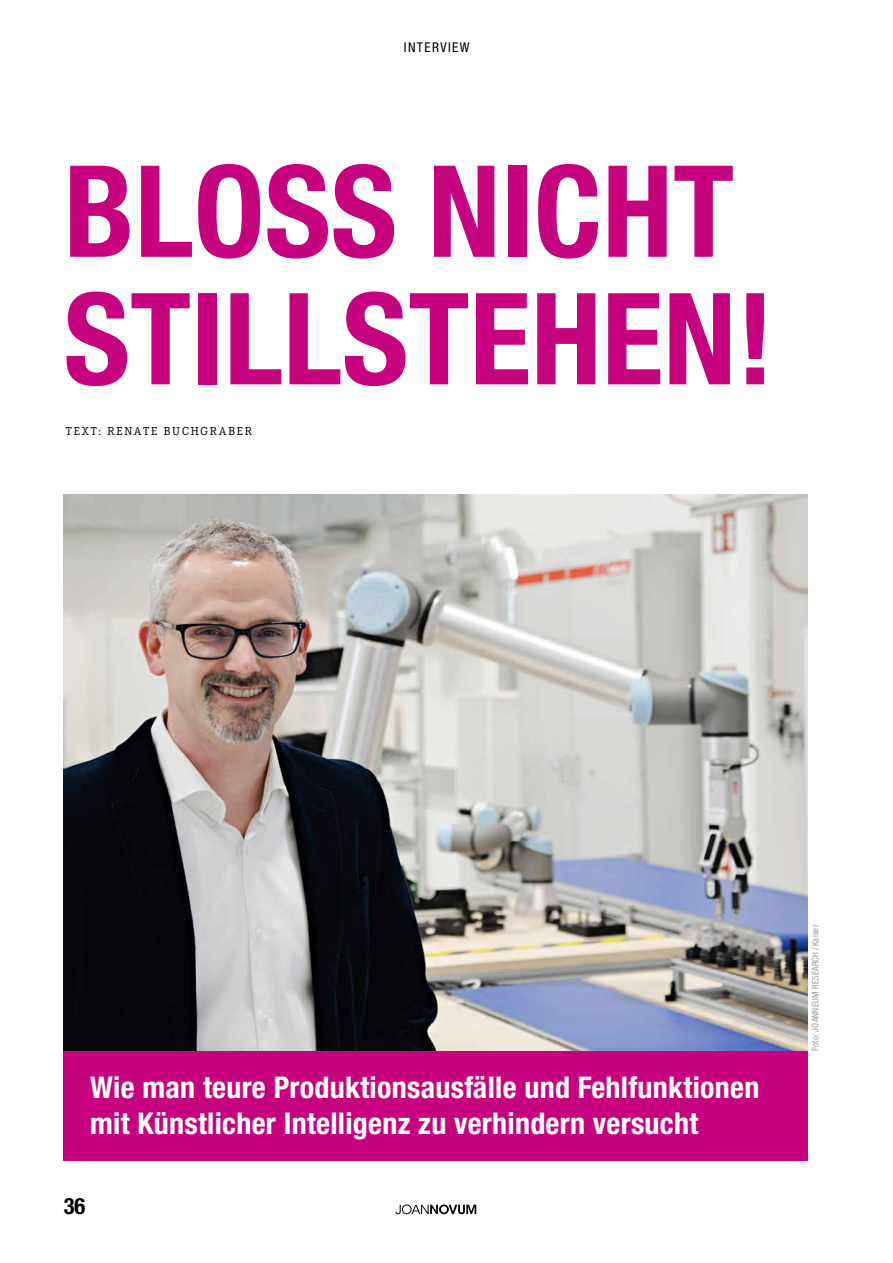
<style>
.page{position:relative;width:893px;height:1263px;background:#fff}
.page>*{position:absolute;margin:0;border:0;box-sizing:border-box;transform-origin:0 0}
.t1{font:700 condensed 127.5px/127.5px "Helvetica Neue LT Pro";color:#c7027f}
.t2{font:700 condensed 30px/36px "Helvetica Neue LT Pro";letter-spacing:.01em;color:#fff}
.t3{font:700 condensed 22.5px "Helvetica Neue LT Pro";color:#000}
.t4{font:condensed 13.5px "Helvetica Neue LT Pro";letter-spacing:.1em;color:#000}
.t5{font:12px "Corporate E Pro";letter-spacing:.15em;color:#000}
.t6{font:condensed 9px "Helvetica Neue LT Pro";letter-spacing:.02em;color:#9d9d9c}
</style>
<div class="page">
<div style="left:64px;top:1051px;width:744px;height:110px;background:#c7027f"></div>
<img style="left:64px;top:494px;width:744px;height:557px">
<svg style="left:395px;top:1204px;width:81px;height:10px"></svg>
<p class="t4" style="left:404px;top:40px;width:67px">INTERVIEW</p>
<h1 class="t1" style="left:64px;top:146px;width:712px">BLOSS NICHT<br>STILLSTEHEN!</h1>
<p class="t5" style="left:66px;top:423px;width:188px">TEXT: RENATE BUCHGRABER</p>
<p class="t2" style="left:90px;top:1069px;width:671px">Wie man teure Produktionsausfälle und Fehlfunktionen mit Künstlicher Intelligenz zu verhindern versucht</p>
<p class="t3" style="left:64px;top:1192px;width:23px">36</p>
<p class="t6" style="left:810px;top:1051px;width:127px;rotate:-90deg">Foto: JOANNEUM RESEARCH / Kaiser</p>
</div>
